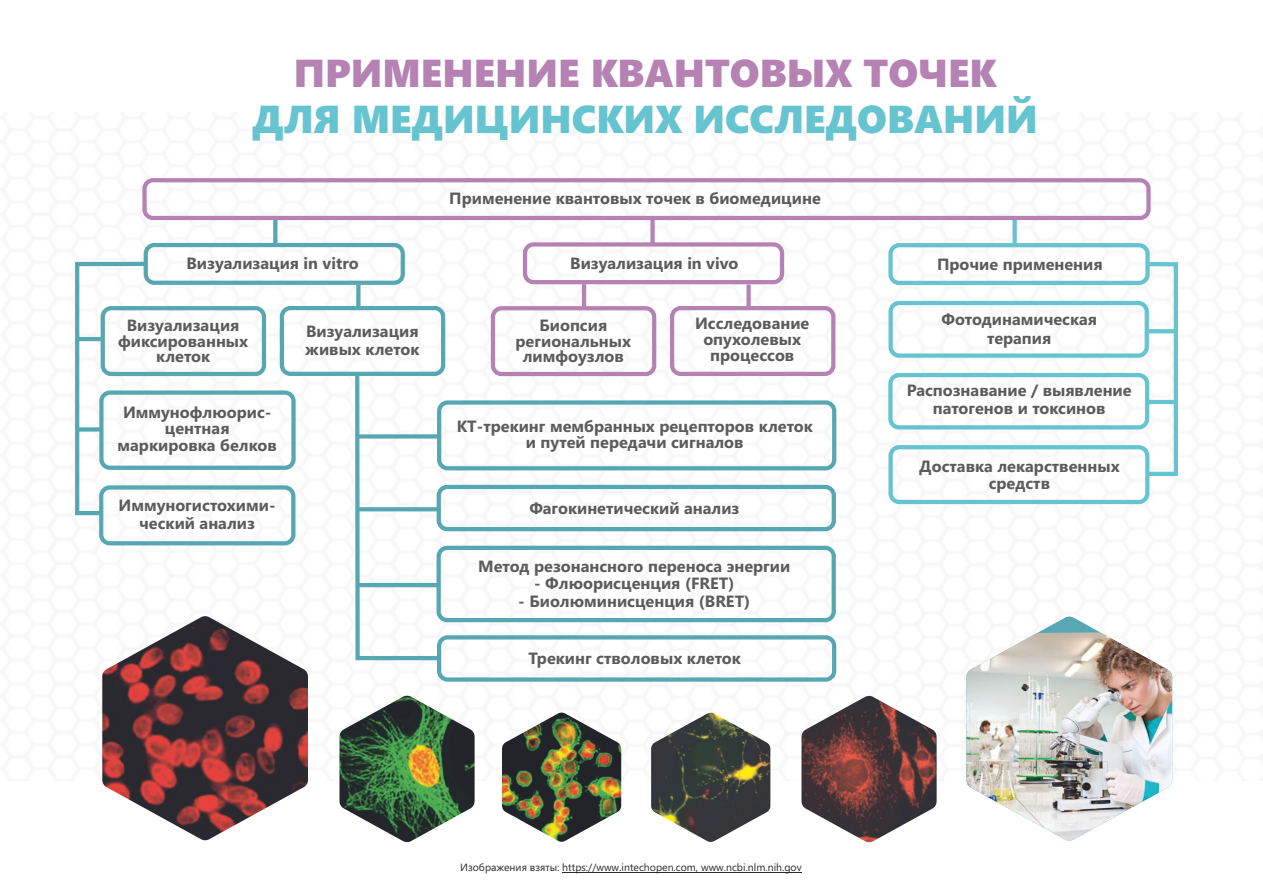
<style>
.page{position:relative;width:1263px;height:893px;background:#fff}
.page>*{position:absolute;margin:0;border:0;box-sizing:border-box;transform-origin:0 0}
.t1{font:39px "Segoe UI Black";color:#66c3d0}
.t2{font:39px "Segoe UI Black";color:#b582b3}
.t3{font:700 16.2px/15.8px "Segoe UI";color:#5b5b5b;text-align:center}
.t4{font:10.5px "Segoe UI";color:#2b2a29}
</style>
<div class="page">
<img style="left:104px;top:183px;width:1070px;height:597px">
<img style="left:102px;top:616px;width:206px;height:225px">
<img style="left:339px;top:695px;width:136px;height:147px">
<img style="left:502px;top:712px;width:119px;height:130px">
<img style="left:651px;top:712px;width:119px;height:130px">
<img style="left:801px;top:695px;width:136px;height:148px">
<svg style="left:966px;top:616px;width:206px;height:15px"></svg>
<img style="left:966px;top:631px;width:206px;height:210px">
<div style="left:144px;top:243px;width:261px;height:42px;border:4px solid #57a7b3;border-radius:9px"></div>
<div style="left:523px;top:242px;width:261px;height:42px;border:4px solid #b582b3;border-radius:9px"></div>
<div style="left:101px;top:306px;width:165px;height:70px;border:4px solid #57a7b3;border-radius:9px"></div>
<div style="left:491px;top:306px;width:165px;height:70px;border:4px solid #b582b3;border-radius:9px"></div>
<div style="left:99px;top:390px;width:197px;height:80px;border:4px solid #57a7b3;border-radius:9px"></div>
<div style="left:99px;top:485px;width:196px;height:60px;border:4px solid #57a7b3;border-radius:9px"></div>
<div style="left:280px;top:306px;width:165px;height:70px;border:4px solid #57a7b3;border-radius:9px"></div>
<div style="left:670px;top:306px;width:165px;height:70px;border:4px solid #b582b3;border-radius:9px"></div>
<div style="left:437px;top:400px;width:399px;height:70px;border:4px solid #57a7b3;border-radius:9px"></div>
<div style="left:437px;top:635px;width:399px;height:47px;border:4px solid #57a7b3;border-radius:9px"></div>
<div style="left:437px;top:485px;width:399px;height:46px;border:4px solid #57a7b3;border-radius:9px"></div>
<div style="left:436px;top:546px;width:400px;height:76px;border:4px solid #57a7b3;border-radius:9px"></div>
<div style="left:650px;top:219px;width:5px;height:25px;background:#b582b3"></div>
<div style="left:1012px;top:219px;width:5px;height:25px;background:#66c3d0"></div>
<svg style="left:273px;top:220px;width:4px;height:24px"></svg>
<hr style="left:582px;top:284px;width:4px;height:25px;background:#b582b3">
<svg style="left:356px;top:284px;width:4px;height:25px"></svg>
<div style="left:746px;top:285px;width:5px;height:24px;background:#b582b3"></div>
<div style="left:888px;top:243px;width:262px;height:42px;border:4px solid #66c3d0;border-radius:9px"></div>
<div style="left:888px;top:301px;width:261px;height:57px;border:4px solid #66c3d0;border-radius:9px"></div>
<div style="left:888px;top:373px;width:261px;height:56px;border:4px solid #66c3d0;border-radius:9px"></div>
<div style="left:888px;top:445px;width:261px;height:59px;border:4px solid #66c3d0;border-radius:9px"></div>
<div style="left:1145px;top:262px;width:33px;height:214px;border:4px solid #66c3d0"></div>
<svg style="left:1147px;top:329px;width:29px;height:4px"></svg>
<hr style="left:1147px;top:400px;width:29px;height:4px;background:#66c3d0">
<svg style="left:353px;top:370px;width:90px;height:292px"></svg>
<svg style="left:75px;top:260px;width:75px;height:257px"></svg>
<div style="left:142px;top:178px;width:1009px;height:42px;border:4px solid #b582b3;border-radius:9px"></div>
<hr style="left:562px;top:872px;width:240px;height:1px;background:#2b2a29">
<h1 class="t2" style="left:294px;top:58px;width:704px">ПРИМЕНЕНИЕ КВАНТОВЫХ ТОЧЕК</h1>
<h1 class="t1" style="left:252px;top:104px;width:787px">ДЛЯ МЕДИЦИНСКИХ ИССЛЕДОВАНИЙ</h1>
<p class="t3" style="left:449px;top:192px;width:373px">Применение квантовых точек в биомедицине</p>
<p class="t3" style="left:187px;top:257px;width:174px">Визуализация in vitro</p>
<p class="t3" style="left:570px;top:257px;width:170px">Визуализация in vivo</p>
<p class="t3" style="left:118px;top:319px;width:132px">Визуализация фиксированных клеток</p>
<p class="t3" style="left:515px;top:319px;width:117px">Биопсия региональных лимфоузлов</p>
<p class="t3" style="left:695px;top:317px;width:116px">Исследование опухолевых процессов</p>
<p class="t3" style="left:305px;top:324px;width:116px;line-height:17.5px;text-align:left">Визуализация живых клеток</p>
<p class="t3" style="left:118px;top:405px;width:161px;line-height:16.5px">Иммунофлюорис&shy;центная маркировка белков</p>
<p class="t3" style="left:118px;top:498px;width:159px;line-height:17.4px">Иммуногистохими&shy;ческий анализ</p>
<p class="t3" style="left:457px;top:420px;width:358px">КТ-трекинг мембранных рецепторов клеток и путей передачи сигналов</p>
<p class="t3" style="left:529px;top:502px;width:212px">Фагокинетический анализ</p>
<p class="t3" style="left:478px;top:560px;width:314px">Метод резонансного переноса энергии</p>
<p class="t3" style="left:534px;top:577px;width:202px">- Флюорисценция (FRET)</p>
<p class="t3" style="left:518px;top:594px;width:233px">- Биолюминисценция (BRET)</p>
<p class="t3" style="left:528px;top:652px;width:214px">Трекинг стволовых клеток</p>
<p class="t4" style="left:460px;top:863px;width:343px">Изображения взяты: https://www.intechopen.com, www.ncbi.nlm.nih.gov</p>
<p class="t3" style="left:937px;top:257px;width:167px">Прочие применения</p>
<p class="t3" style="left:941px;top:312px;width:157px;line-height:18.8px">Фотодинамическая терапия</p>
<p class="t3" style="left:907px;top:383px;width:226px;line-height:18px">Распознавание / выявление патогенов и токсинов</p>
<p class="t3" style="left:919px;top:459px;width:202px;line-height:17.2px">Доставка лекарственных средств</p>
</div>
